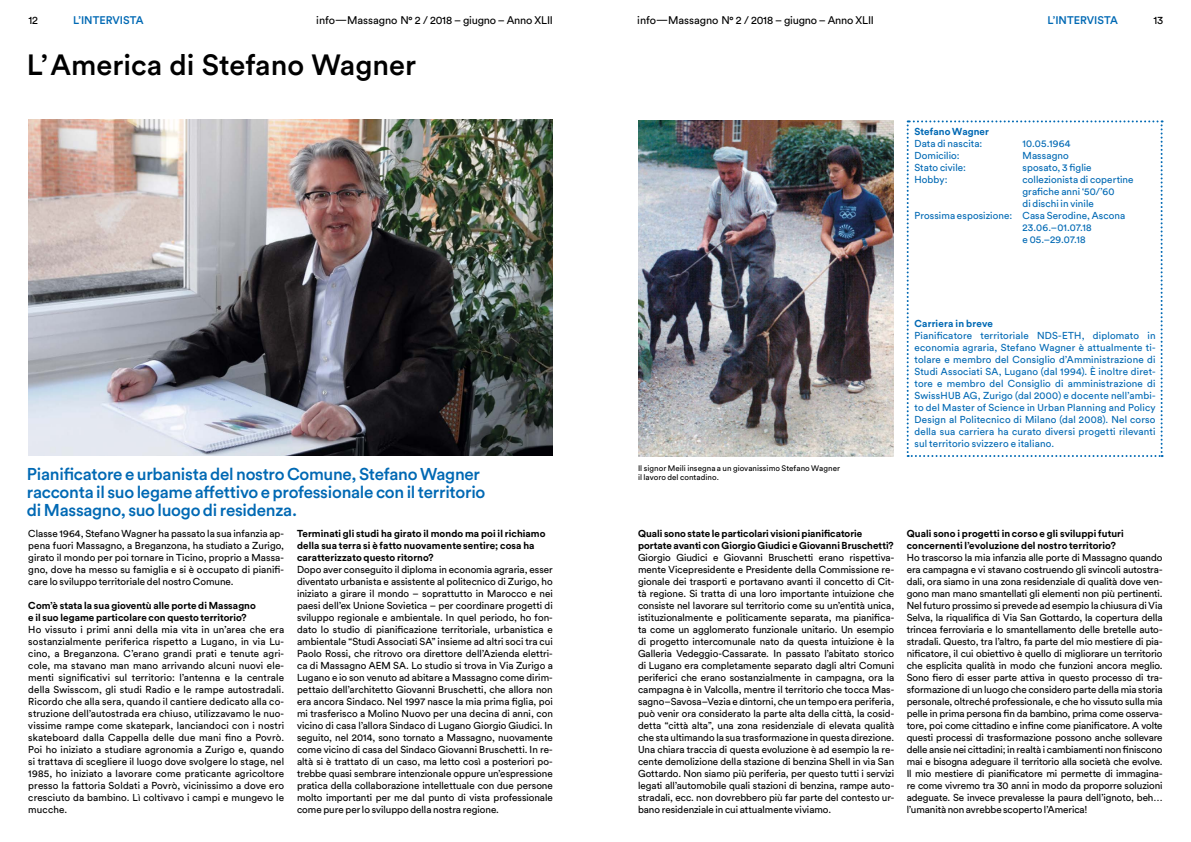
<style>
.page{position:relative;width:1191px;height:842px;background:#fff}
.page>*{position:absolute;margin:0;border:0;box-sizing:border-box;transform-origin:0 0}
.t1{font:500 29px "Circular Std";color:#000}
.t2{font:500 17px/18px "Circular Std";letter-spacing:-.015em;color:#0069b4}
.t3{font:11px "Circular Std";letter-spacing:-.02em;color:#000}
.t4{font:500 11px "Circular Std";color:#0069b4}
.t5{font:10px/12px "Circular Std";color:#000;text-align:justify}
.t6{font:10px/12px "Circular Std";color:#0069b4;text-align:justify}
.t7{font:700 10px/12px "Circular Std";color:#000}
.t8{font:700 10px "Circular Std";color:#0069b4}
.t9{font:8px/9px "Circular Std";letter-spacing:.01em;color:#000}
</style>
<div class="page">
<svg style="left:906px;top:120px;width:256px;height:337px"></svg>
<img style="left:638px;top:120px;width:256px;height:336px">
<img style="left:28px;top:120px;width:525px;height:336px">
<p class="t3" style="left:28px;top:14px;width:11px">12</p>
<p class="t4" style="left:73px;top:13px;width:72px">L’INTERVISTA</p>
<p class="t3" style="left:316px;top:14px;width:238px">info—Massagno N° 2 / 2018 – giugno – Anno XLII</p>
<p class="t3" style="left:637px;top:14px;width:238px">info—Massagno N° 2 / 2018 – giugno – Anno XLII</p>
<p class="t4" style="left:1047px;top:13px;width:72px">L’INTERVISTA</p>
<p class="t3" style="left:1153px;top:14px;width:11px">13</p>
<h1 class="t1" style="left:27px;top:47px;width:391px">L’ America di Stefano Wagner</h1>
<p class="t8" style="left:914px;top:125px;width:76px">Stefano Wagner</p>
<p class="t6" style="left:914px;top:137px;width:70px">Data di nascita:</p>
<p class="t6" style="left:1022px;top:137px;width:50px">10.05.1964</p>
<p class="t6" style="left:914px;top:149px;width:47px">Domicilio:</p>
<p class="t6" style="left:1022px;top:149px;width:48px">Massagno</p>
<p class="t6" style="left:914px;top:161px;width:53px">Stato civile:</p>
<p class="t6" style="left:1022px;top:161px;width:71px">sposato, 3 figlie</p>
<p class="t6" style="left:914px;top:173px;width:35px">Hobby:</p>
<p class="t6" style="left:1022px;top:173px;width:113px">collezionista di copertine</p>
<p class="t6" style="left:1022px;top:185px;width:94px">grafiche anni ‘50/’60</p>
<p class="t6" style="left:1022px;top:197px;width:73px">di dischi in vinile</p>
<p class="t6" style="left:914px;top:209px;width:212px">Prossima esposizione: Casa Serodine, Ascona</p>
<p class="t6" style="left:1022px;top:221px;width:71px">23.06.–01.07.18</p>
<p class="t6" style="left:1022px;top:233px;width:65px">e 05.–29.07.18</p>
<p class="t8" style="left:914px;top:317px;width:80px">Carriera in breve</p>
<p class="t6" style="left:914px;top:329px;width:243px">Pianificatore territoriale NDS-ETH, diplomato in economia agraria, Stefano Wagner è attualmente ti&shy;tolare e membro del Consiglio d’Amministrazione di Studi Associati SA, Lugano (dal 1994). È inoltre diret&shy;tore e membro del Consiglio di amministrazione di SwissHUB AG, Zurigo (dal 2000) e docente nell’ambi&shy;to del Master of Science in Urban Planning and Policy Design al Politecnico di Milano (dal 2008). Nel corso della sua carriera ha curato diversi progetti rilevanti sul territorio svizzero e italiano.</p>
<h2 class="t2" style="left:27px;top:465px;width:460px">Pianificatore e urbanista del nostro Comune, Stefano Wagner racconta il suo legame affettivo e professionale con il territorio di Massagno, suo luogo di residenza.</h2>
<p class="t9" style="left:638px;top:464px;width:203px">Il signor Meili insegna a un giovanissimo Stefano Wagner il lavoro del contadino.</p>
<p class="t5" style="left:28px;top:527px;width:258px">Classe 1964, Stefano Wagner ha passato la sua infanzia ap&shy;pena fuori Massagno, a Breganzona, ha studiato a Zurigo, girato il mondo per poi tornare in Ticino, proprio a Massa&shy;gno, dove ha messo su famiglia e si è occupato di pianifi&shy;care lo sviluppo territoriale del nostro Comune.</p>
<p class="t7" style="left:28px;top:599px;width:229px">Com’è stata la sua gioventù alle porte di Massagno e il suo legame particolare con questo territorio?</p>
<p class="t5" style="left:28px;top:623px;width:258px">Ho vissuto i primi anni della mia vita in un’area che era sostanzialmente periferica rispetto a Lugano, in via Lu&shy;cino, a Breganzona. C’erano grandi prati e tenute agri&shy;cole, ma stavano man mano arrivando alcuni nuovi ele&shy;menti significativi sul territorio: l’antenna e la centrale della Swisscom, gli studi Radio e le rampe autostradali.<br>Ricordo che alla sera, quando il cantiere dedicato alla co&shy;struzione dell’autostrada era chiuso, utilizzavamo le nuo&shy;vissime rampe come skatepark, lanciandoci con i nostri skateboard dalla Cappella delle due mani fino a Povrò.<br>Poi ho iniziato a studiare agronomia a Zurigo e, quando si trattava di scegliere il luogo dove svolgere lo stage, nel 1985, ho iniziato a lavorare come praticante agricoltore presso la fattoria Soldati a Povrò, vicinissimo a dove ero cresciuto da bambino. Lì coltivavo i campi e mungevo le mucche.</p>
<p class="t7" style="left:297px;top:527px;width:250px">Terminati gli studi ha girato il mondo ma poi il richiamo della sua terra si è fatto nuovamente sentire; cosa ha caratterizzato questo ritorno?</p>
<p class="t5" style="left:297px;top:563px;width:258px">Dopo aver conseguito il diploma in economia agraria, esser diventato urbanista e assistente al politecnico di Zurigo, ho iniziato a girare il mondo – soprattutto in Marocco e nei paesi dell’ex Unione Sovietica – per coordinare progetti di sviluppo regionale e ambientale. In quel periodo, ho fon&shy;dato lo studio di pianificazione territoriale, urbanistica e ambientale “Studi Associati SA” insieme ad altri soci tra cui Paolo Rossi, che ritrovo ora direttore dell’Azienda elettri&shy;ca di Massagno AEM SA. Lo studio si trova in Via Zurigo a Lugano e io son venuto ad abitare a Massagno come dirim&shy;pettaio dell’architetto Giovanni Bruschetti, che allora non era ancora Sindaco. Nel 1997 nasce la mia prima figlia, poi mi trasferisco a Molino Nuovo per una decina di anni, con vicino di casa l’allora Sindaco di Lugano Giorgio Giudici. In seguito, nel 2014, sono tornato a Massagno, nuovamente come vicino di casa del Sindaco Giovanni Bruschetti. In re&shy;altà si è trattato di un caso, ma letto così a posteriori po&shy;trebbe quasi sembrare intenzionale oppure un’espressione pratica della collaborazione intellettuale con due persone molto importanti per me dal punto di vista professionale come pure per lo sviluppo della nostra regione.</p>
<p class="t7" style="left:638px;top:527px;width:258px">Quali sono state le particolari visioni pianificatorie portate avanti con Giorgio Giudici e Giovanni Bruschetti?</p>
<p class="t5" style="left:638px;top:551px;width:258px">Giorgio Giudici e Giovanni Bruschetti erano rispettiva&shy;mente Vicepresidente e Presidente della Commissione re&shy;gionale dei trasporti e portavano avanti il concetto di Cit&shy;tà regione. Si tratta di una loro importante intuizione che consiste nel lavorare sul territorio come su un’entità unica, istituzionalmente e politicamente separata, ma pianifica&shy;ta come un agglomerato funzionale unitario. Un esempio di progetto intercomunale nato da questa intuizione è la Galleria Vedeggio-Cassarate. In passato l’abitato storico di Lugano era completamente separato dagli altri Comuni periferici che erano sostanzialmente in campagna, ora la campagna è in Valcolla, mentre il territorio che tocca Mas&shy;sagno–Savosa–Vezia e dintorni, che un tempo era periferia, può venir ora considerato la parte alta della città, la cosid&shy;detta “città alta”, una zona residenziale di elevata qualità che sta ultimando la sua trasformazione in questa direzione.<br>Una chiara traccia di questa evoluzione è ad esempio la re&shy;cente demolizione della stazione di benzina Shell in via San Gottardo. Non siamo più periferia, per questo tutti i servizi legati all’automobile quali stazioni di benzina, rampe auto&shy;stradali, ecc. non dovrebbero più far parte del contesto ur&shy;bano residenziale in cui attualmente viviamo.</p>
<p class="t7" style="left:906px;top:527px;width:219px">Quali sono i progetti in corso e gli sviluppi futuri concernenti l’evoluzione del nostro territorio?</p>
<p class="t5" style="left:906px;top:551px;width:258px">Ho trascorso la mia infanzia alle porte di Massagno quando era campagna e vi stavano costruendo gli svincoli autostra&shy;dali, ora siamo in una zona residenziale di qualità dove ven&shy;gono man mano smantellati gli elementi non più pertinenti.<br>Nel futuro prossimo si prevede ad esempio la chiusura di Via Selva, la riqualifica di Via San Gottardo, la copertura della trincea ferroviaria e lo smantellamento delle bretelle auto&shy;stradali. Questo, tra l’altro, fa parte del mio mestiere di pia&shy;nificatore, il cui obiettivo è quello di migliorare un territorio che esplicita qualità in modo che funzioni ancora meglio.<br>Sono fiero di esser parte attiva in questo processo di tra&shy;sformazione di un luogo che considero parte della mia storia personale, oltreché professionale, e che ho vissuto sulla mia pelle in prima persona fin da bambino, prima come osserva&shy;tore, poi come cittadino e infine come pianificatore. A volte questi processi di trasformazione possono anche sollevare delle ansie nei cittadini; in realtà i cambiamenti non finiscono mai e bisogna adeguare il territorio alla società che evolve.<br>Il mio mestiere di pianificatore mi permette di immagina&shy;re come vivremo tra 30 anni in modo da proporre soluzioni adeguate. Se invece prevalesse la paura dell’ignoto, beh… l’umanità non avrebbe scoperto l’America!</p>
</div>
